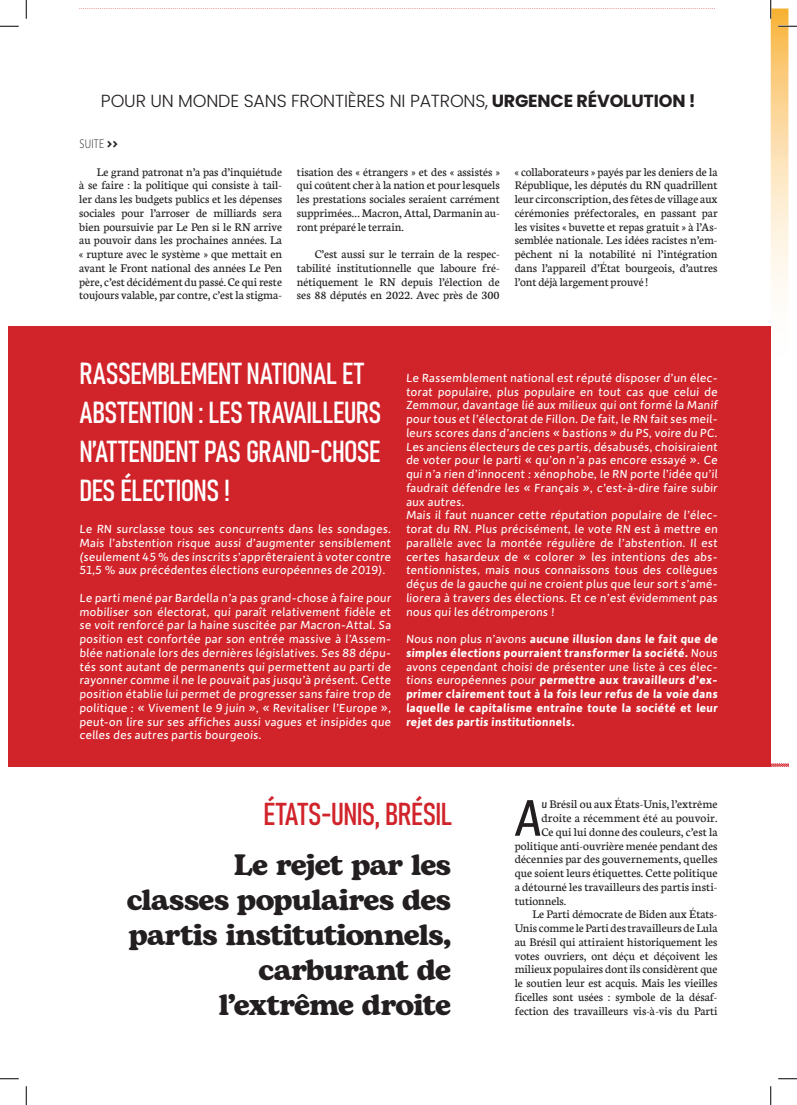
<style>
.page{position:relative;width:797px;height:1105px;background:#fff}
.page>*{position:absolute;margin:0;border:0;box-sizing:border-box;transform-origin:0 0}
.t1{font:54.75px "Depot New Condensed";color:#231f20}
.t2{font:31.25px "Bahnschrift";letter-spacing:-.02em;color:#d1232a}
.t3{font:30px/38.8px "Bahnschrift";letter-spacing:-.015em;color:#fff}
.t4{font:700 30px/35px "Bogart Trial";letter-spacing:-.025em;color:#231f20;text-align:right}
.t5{font:300 17.5px "Poppins";letter-spacing:-.01em;color:#231f20}
.t6{font:100 13.12px "Depot New Condensed";letter-spacing:.02em;color:#231f20}
.t7{font:12.5px/13.8px "Depot New";letter-spacing:.005em;color:#fff;text-align:justify}
.t8{font:12.5px/13.8px "Neuton";color:#231f20;text-align:justify}
.t9{font:700 12.5px/13.8px "Depot New";letter-spacing:.02em;color:#fff;text-align:justify}
.t10{font:12.5px "Neuton";color:#231f20;scale:1.04 1}
.s1{font-weight:700}
.s2{font-weight:400}
.s3{font-family:"Depot New Condensed"}
</style>
<div class="page">
<div style="left:9px;top:327px;width:761px;height:440px;background:#d1232a"></div>
<svg style="left:770px;top:762px;width:18px;height:5px"></svg>
<svg style="left:0;top:25px;width:19px;height:2px"></svg>
<svg style="left:0;top:1078px;width:19px;height:1px"></svg>
<svg style="left:778px;top:1078px;width:19px;height:1px"></svg>
<svg style="left:25px;top:0;width:2px;height:19px"></svg>
<svg style="left:25px;top:1086px;width:2px;height:19px"></svg>
<svg style="left:770px;top:0;width:27px;height:735px"></svg>
<svg style="left:770px;top:1086px;width:1px;height:19px"></svg>
<h3 class="t5" style="left:101px;top:91px;width:596px">POUR UN MONDE SANS FRONTIÈRES NI PATRONS, <span class="s1">URGENCE RÉVOLUTION !</span></h3>
<p class="t6" style="left:79px;top:135px;width:40px">SUITE <span class="s1">&gt;&gt;</span></p>
<p class="t8" style="left:79px;top:165px;width:204px;text-indent:18px">Le grand patronat n’a pas d’inquiétude à se faire : la politique qui consiste à tail&shy;ler dans les budgets publics et les dépenses sociales pour l’arroser de milliards sera bien poursuivie par Le Pen si le RN arrive au pouvoir dans les prochaines années. La « rupture avec le système » que mettait en avant le Front national des années Le Pen père, c’est décidément du passé. Ce qui reste toujours valable, par contre, c’est la stigma-</p>
<p class="t8" style="left:297px;top:165px;width:204px">tisation des « étrangers » et des « assistés » qui coûtent cher à la nation et pour lesquels les prestations sociales seraient carrément supprimées… Macron, Attal, Darmanin au&shy;ront préparé le terrain.</p>
<p class="t8" style="left:297px;top:247px;width:204px;text-indent:18px">C’est aussi sur le terrain de la respec&shy;tabilité institutionnelle que laboure fré&shy;nétiquement le RN depuis l’élection de ses 88 députés en 2022. Avec près de 300</p>
<p class="t8" style="left:515px;top:165px;width:204px">« collaborateurs » payés par les deniers de la République, les députés du RN quadrillent leur circonscription, des fêtes de village aux cérémonies préfectorales, en passant par les visites « buvette et repas gratuit » à l’As&shy;semblée nationale. Les idées racistes n’em&shy;pêchent ni la notabilité ni l’intégration dans l’appareil d’État bourgeois, d’autres l’ont déjà largement prouvé !</p>
<h3 class="t3" style="left:79px;top:352px;width:304px">RASSEMBLEMENT NATIONAL ET<br>ABSTENTION : LES TRAVAILLEURS<br>N’ATTENDENT PAS GRAND-CHOSE<br>DES ÉLECTIONS !</h3>
<p class="t7" style="left:79px;top:522px;width:314px">Le RN surclasse tous ses concurrents dans les sondages.<br>Mais l’abstention risque aussi d’augmenter sensiblement (seulement 45 % des inscrits s’apprêteraient à voter contre 51,5 % aux précédentes élections européennes de 2019).</p>
<p class="t7" style="left:79px;top:590px;width:314px">Le parti mené par Bardella n’a pas grand-chose à faire pour mobiliser son électorat, qui paraît relativement fidèle et se voit renforcé par la haine suscitée par Macron-Attal. Sa position est confortée par son entrée massive à l’Assem&shy;blée nationale lors des dernières législatives. Ses 88 dépu&shy;tés sont autant de permanents qui permettent au parti de rayonner comme il ne le pouvait pas jusqu’à présent. Cette position établie lui permet de progresser sans faire trop de politique : « Vivement le 9 juin », « Revitaliser l’Europe », peut-on lire sur ses affiches aussi vagues et insipides que celles des autres partis bourgeois.</p>
<p class="t7" style="left:406px;top:370px;width:314px;text-align:left">Le Rassemblement national est réputé disposer d’un élec&shy;torat populaire, plus populaire en tout cas que celui de Zemmour, davantage lié aux milieux qui ont formé la Manif pour tous et l’électorat de Fillon. De fait, le RN fait ses meil&shy;leurs scores dans d’anciens « bastions » du PS, voire du PC.<br>Les anciens électeurs de ces partis, désabusés, choisiraient de voter pour le parti « qu’on n’a pas encore essayé ». Ce qui n’a rien d’innocent : xénophobe, le RN porte l’idée qu’il faudrait défendre les « Français », c’est-à-dire faire subir aux autres.<br>Mais il faut nuancer cette réputation populaire de l’élec&shy;torat du RN. Plus précisément, le vote RN est à mettre en parallèle avec la montée régulière de l’abstention. Il est certes hasardeux de « colorer » les intentions des abs&shy;tentionnistes, mais nous connaissons tous des collègues déçus de la gauche qui ne croient plus que leur sort s’amé&shy;liorera à travers des élections. Et ce n’est évidemment pas nous qui les détromperons !</p>
<p class="t9" style="left:406px;top:632px;width:314px"><span class="s2">Nous non plus n’avons</span> aucune illusion dans le fait que de simples élections pourraient transformer la société. <span class="s2">Nous avons cependant choisi de présenter une liste à ces élec&shy;tions européennes pour</span> permettre aux travailleurs d’ex&shy;primer clairement tout à la fois leur refus de la voie dans laquelle le capitalisme entraîne toute la société et leur rejet des partis institutionnels.</p>
<h2 class="t2" style="left:263px;top:791px;width:190px">ÉTATS-UNIS, BRÉSIL</h2>
<h3 class="t4" style="left:127px;top:847px;width:326px">Le rejet par les classes populaires des partis institutionnels, carburant de l’extrême droite</h3>
<h1 class="t1" style="left:513px;top:782px;width:34px">A</h1>
<p class="t10" style="left:541px;top:798px;width:171px"><span class="s3">u</span> Brésil ou aux États-Unis, l’extrême</p>
<p class="t10" style="left:541px;top:811px;width:171px">droite a récemment été au pouvoir.</p>
<p class="t8" style="left:541px;top:825px;width:177px">Ce qui lui donne des couleurs, c’est la</p>
<p class="t8" style="left:515px;top:839px;width:204px">politique anti-ouvrière menée pendant des</p>
<p class="t10" style="left:515px;top:853px;width:196px">décennies par des gouvernements, quelles</p>
<p class="t10" style="left:515px;top:866px;width:196px">que soient leurs étiquettes. Cette politique</p>
<p class="t10" style="left:515px;top:880px;width:196px">a détourné les travailleurs des partis insti-</p>
<p class="t8" style="left:515px;top:894px;width:53px">tutionnels.</p>
<p class="t8" style="left:532px;top:907px;width:186px">Le Parti démocrate de Biden aux États-</p>
<p class="t8" style="left:515px;top:921px;width:204px">Unis comme le Parti des travailleurs de Lula</p>
<p class="t8" style="left:515px;top:935px;width:204px">au Brésil qui attiraient historiquement les</p>
<p class="t8" style="left:515px;top:949px;width:204px">votes ouvriers, ont déçu et déçoivent les</p>
<p class="t8" style="left:515px;top:962px;width:204px">milieux populaires dont ils considèrent que</p>
<p class="t8" style="left:515px;top:976px;width:204px">le soutien leur est acquis. Mais les vieilles</p>
<p class="t8" style="left:515px;top:990px;width:204px">ficelles sont usées : symbole de la désaf-</p>
<p class="t8" style="left:515px;top:1004px;width:204px">fection des travailleurs vis-à-vis du Parti</p>
</div>
